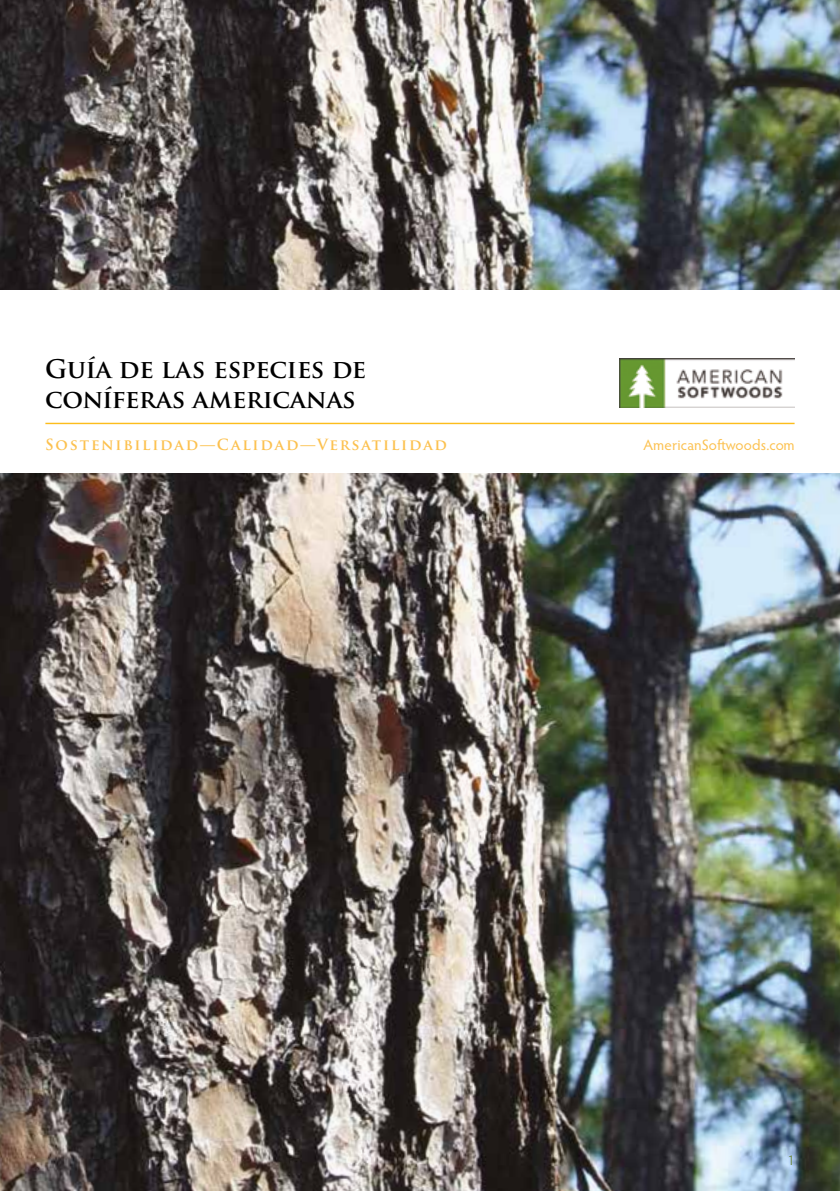
<style>
.page{position:relative;width:840px;height:1191px;background:#fff}
.page>*{position:absolute;margin:0;border:0;box-sizing:border-box;transform-origin:0 0}
.t1{font:700 25px/30px "Trajan Pro";letter-spacing:-.01em;color:#000}
.t2{font:700 15px "Trajan Pro";letter-spacing:.12em;color:#fcc14f}
.t3{font:15px "Hypatia Sans Pro";letter-spacing:.01em;color:#fcc14f}
.t4{font:300 14px "Hypatia Sans Pro";color:#5a7411}
</style>
<div class="page">
<img style="left:0;top:0;width:839px;height:1191px">
<div style="left:0;top:291px;width:839px;height:182px;background:#fff"></div>
<hr style="left:45px;top:423px;width:749px;height:1px;background:#fcbd1c">
<img style="left:619px;top:359px;width:175px;height:49px">
<p class="t1" style="left:45px;top:354px;width:322px">Guía de las especies de coníferas americanas</p>
<p class="t2" style="left:45px;top:436px;width:403px">Sostenibilidad—Calidad—Versatilidad</p>
<p class="t3" style="left:643px;top:435px;width:153px">AmericanSoftwoods.com</p>
<p class="t4" style="left:787px;top:1151px;width:9px">1</p>
</div>
